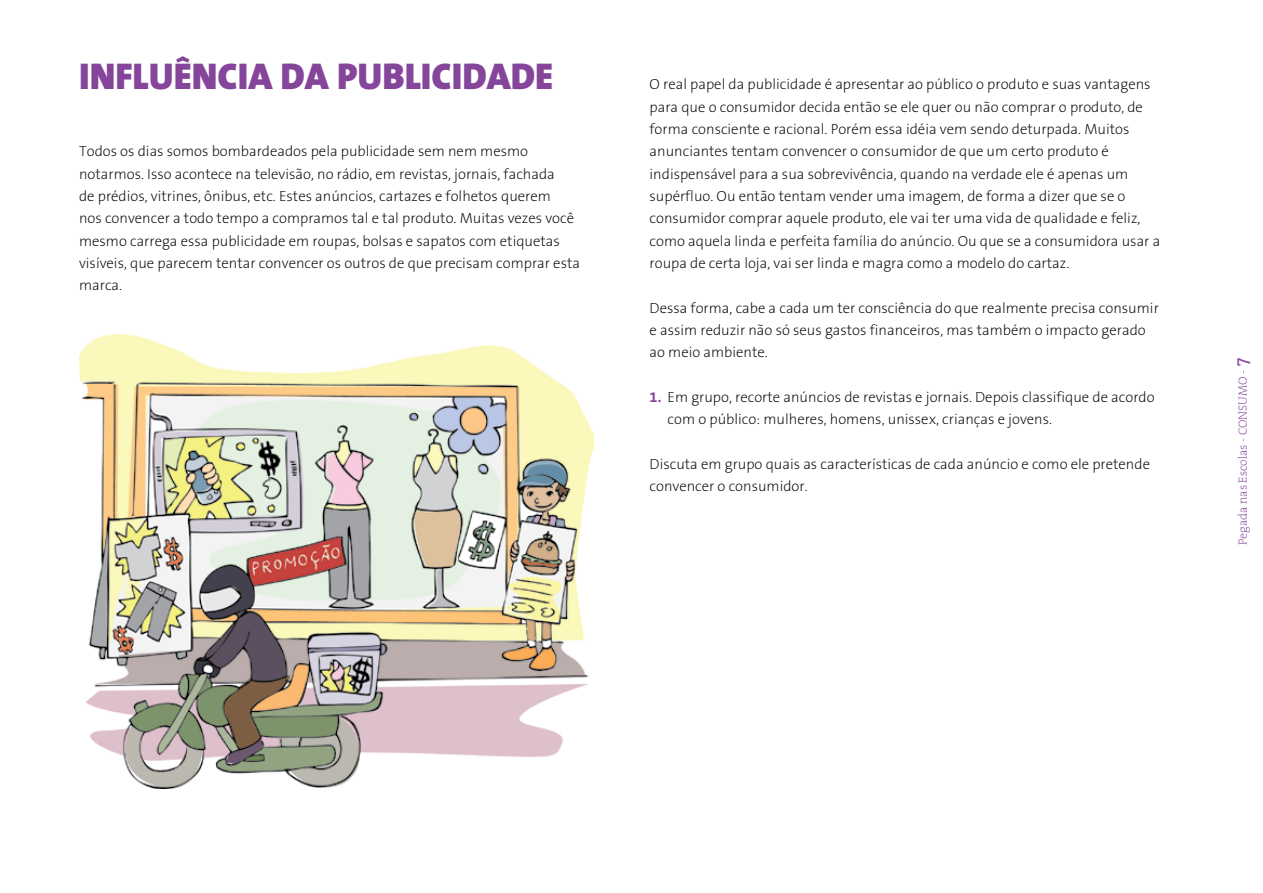
<style>
.page{position:relative;width:1263px;height:893px;background:#fff}
.page>*{position:absolute;margin:0;border:0;box-sizing:border-box;transform-origin:0 0}
.t1{font:900 37.5px "The Sans B9";color:#84459b}
.t2{font:200 14.7px/22.4px "The Sans B2";color:#000}
.t3{font:200 12px "The Serif 2";color:#84459b}
.s1{font-family:"The Sans B7";font-weight:700;color:#84459b}
.s2{font-family:"The Serif 5";font-weight:400;font-size:18px}
</style>
<div class="page">
<img style="left:79px;top:335px;width:515px;height:453px">
<h1 class="t1" style="left:79px;top:56px;width:476px">INFLUÊNCIA DA PUBLICIDADE</h1>
<p class="t2" style="left:79px;top:141px;width:502px">Todos os dias somos bombardeados pela publicidade sem nem mesmo notarmos. Isso acontece na televisão, no rádio, em revistas, jornais, fachada<br>de prédios, vitrines, ônibus, etc. Estes anúncios, cartazes e folhetos querem<br>nos convencer a todo tempo a compramos tal e tal produto. Muitas vezes você mesmo carrega essa publicidade em roupas, bolsas e sapatos com etiquetas visíveis, que parecem tentar convencer os outros de que precisam comprar esta marca.</p>
<p class="t2" style="left:650px;top:74px;width:512px">O real papel da publicidade é apresentar ao público o produto e suas vantagens para que o consumidor decida então se ele quer ou não comprar o produto, de forma consciente e racional. Porém essa idéia vem sendo deturpada. Muitos anunciantes tentam convencer o consumidor de que um certo produto é indispensável para a sua sobrevivência, quando na verdade ele é apenas um supérfluo. Ou então tentam vender uma imagem, de forma a dizer que se o consumidor comprar aquele produto, ele vai ter uma vida de qualidade e feliz, como aquela linda e perfeita família do anúncio. Ou que se a consumidora usar a roupa de certa loja, vai ser linda e magra como a modelo do cartaz.</p>
<p class="t2" style="left:650px;top:297px;width:511px">Dessa forma, cabe a cada um ter consciência do que realmente precisa consumir e assim reduzir não só seus gastos financeiros, mas também o impacto gerado ao meio ambiente.</p>
<p class="t2" style="left:667px;top:386px;width:488px;text-indent:-18px"><span class="s1">1.</span> Em grupo, recorte anúncios de revistas e jornais. Depois classifique de acordo com o público: mulheres, homens, unissex, crianças e jovens.</p>
<p class="t2" style="left:650px;top:453px;width:502px">Discuta em grupo quais as características de cada anúncio e como ele pretende convencer o consumidor.</p>
<p class="t3" style="left:1233px;top:545px;width:189px;rotate:-90deg">Pegada nas Escolas - CONSUMO - <span class="s2">7</span></p>
</div>
